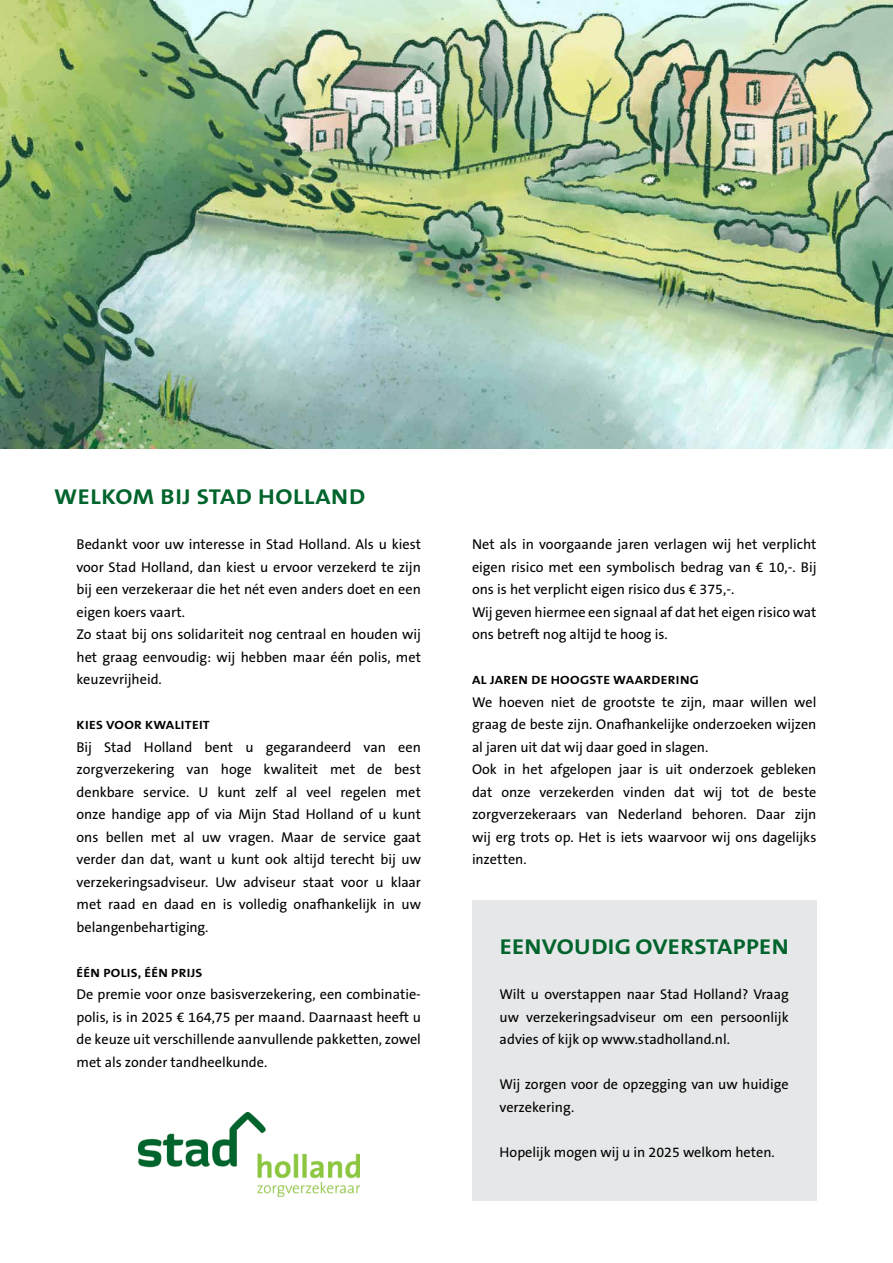
<style>
.page{position:relative;width:893px;height:1263px;background:#fff}
.page>*{position:absolute;margin:0;border:0;box-sizing:border-box;transform-origin:0 0}
.t1{font:700 21.6px "The Sans B W7";letter-spacing:.015em;color:#00642c;scale:1.13 1}
.t2{font:14.25px/22.5px "The Sans B W5 Plain";color:#000}
.t3{font:700 12px "The Sans B W7";letter-spacing:.025em;color:#000;scale:1.12 1}
</style>
<div class="page">
<img style="left:138px;top:1112px;width:221px;height:84px">
<img style="left:0;top:0;width:893px;height:449px">
<div style="left:472px;top:901px;width:344px;height:300px;background:#e6e7e8"></div>
<h1 class="t1" style="left:54px;top:483px;width:277px">WELKOM BIJ STAD HOLLAND</h1>
<p class="t2" style="left:77px;top:533px;width:346px">Bedankt voor uw interesse in Stad Holland. Als u kiest voor Stad Holland, dan kiest u ervoor verzekerd te zijn bij een verzekeraar die het nét even anders doet en een eigen koers vaart.<br>Zo staat bij ons solidariteit nog centraal en houden wij het graag eenvoudig: wij hebben maar één polis, met keuzevrijheid.</p>
<p class="t3" style="left:77px;top:717px;width:120px">KIES VOOR KWALITEIT</p>
<p class="t2" style="left:77px;top:736px;width:346px;text-align:justify">Bij Stad Holland bent u gegarandeerd van een zorgverzekering van hoge kwaliteit met de best denkbare service. U kunt zelf al veel regelen met onze handige app of via Mijn Stad Holland of u kunt ons bellen met al uw vragen. Maar de service gaat verder dan dat, want u kunt ook altijd terecht bij uw verzekeringsadviseur. Uw adviseur staat voor u klaar met raad en daad en is volledig onafhankelijk in uw belangenbehartiging.</p>
<p class="t3" style="left:77px;top:965px;width:114px">ÉÉN POLIS, ÉÉN PRIJS</p>
<p class="t2" style="left:77px;top:983px;width:346px;text-align:justify">De premie voor onze basisverzekering, een combinatie&shy;polis, is in 2025 € 164,75 per maand. Daarnaast heeft u de keuze uit verschillende aanvullende pakketten, zowel met als zonder tandheelkunde.</p>
<p class="t2" style="left:472px;top:533px;width:346px">Net als in voorgaande jaren verlagen wij het verplicht eigen risico met een symbolisch bedrag van € 10,-. Bij ons is het verplicht eigen risico dus € 375,-.<br>Wij geven hiermee een signaal af dat het eigen risico wat ons betreft nog altijd te hoog is.</p>
<p class="t3" style="left:472px;top:672px;width:204px">AL JAREN DE HOOGSTE WAARDERING</p>
<p class="t2" style="left:472px;top:691px;width:346px">We hoeven niet de grootste te zijn, maar willen wel graag de beste zijn. Onafhankelijke onderzoeken wijzen al jaren uit dat wij daar goed in slagen.<br>Ook in het afgelopen jaar is uit onderzoek gebleken dat onze verzekerden vinden dat wij tot de beste zorgverzekeraars van Nederland behoren. Daar zijn wij erg trots op. Het is iets waarvoor wij ons dagelijks inzetten.</p>
<h1 class="t1" style="left:500px;top:933px;width:257px">EENVOUDIG OVERSTAPPEN</h1>
<p class="t2" style="left:500px;top:983px;width:291px;text-align:justify">Wilt u overstappen naar Stad Holland? Vraag uw verzekeringsadviseur om een persoonlijk advies of kijk op www.stadholland.nl.</p>
<p class="t2" style="left:500px;top:1073px;width:291px">Wij zorgen voor de opzegging van uw huidige verzekering.</p>
<p class="t2" style="left:500px;top:1141px;width:276px">Hopelijk mogen wij u in 2025 welkom heten.</p>
</div>
